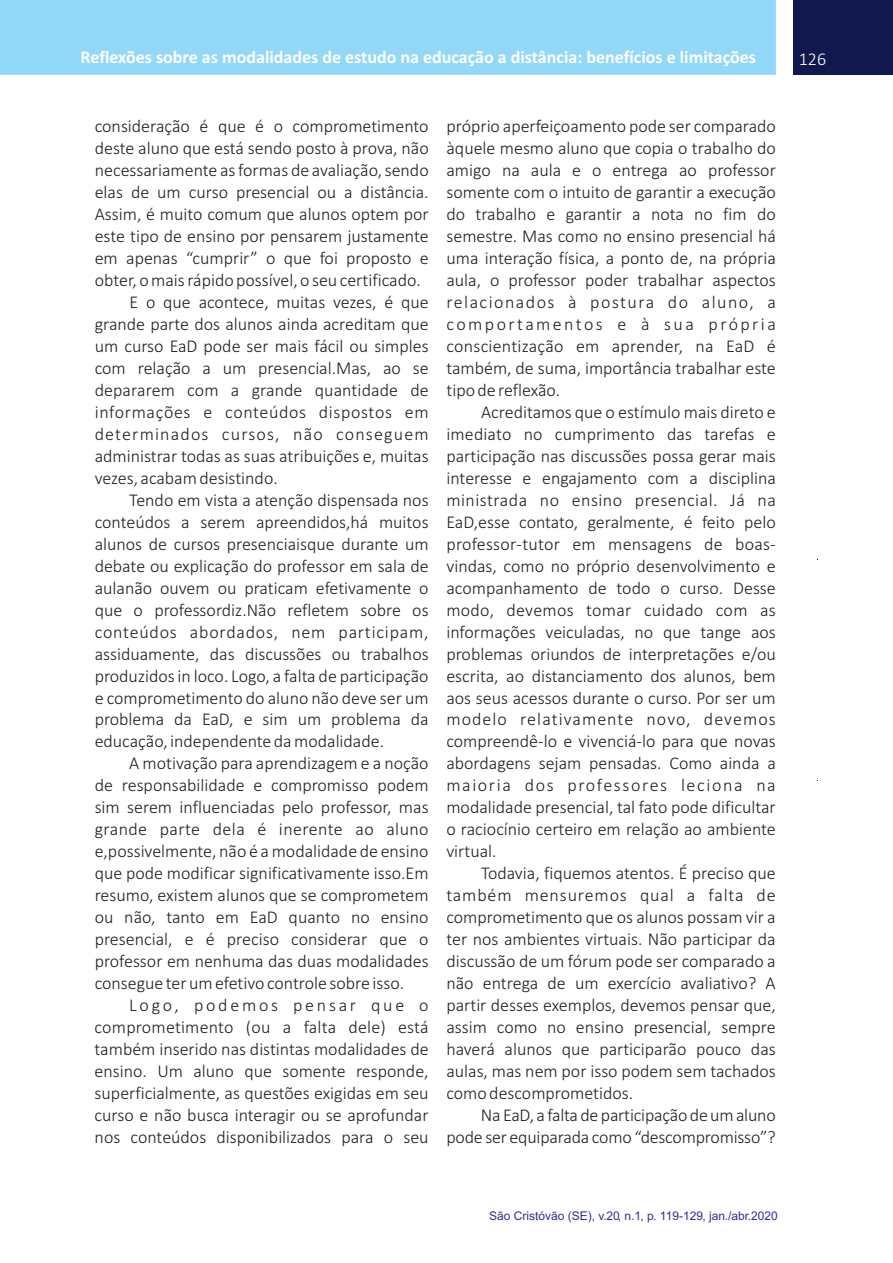
<style>
.page{position:relative;width:893px;height:1263px;background:#fff}
.page>*{position:absolute;margin:0;border:0;box-sizing:border-box;transform-origin:0 0}
.t1{font:300 18px/21.9px "Calibri";color:#231f20;text-align:justify}
.t2{font:700 18px "Calibri";color:#fff}
.t3{font:300 18px "Calibri";letter-spacing:.045em;color:#231f20}
.t4{font:300 18px "Calibri";letter-spacing:.035em;color:#231f20}
.t5{font:300 18px "Calibri";letter-spacing:.065em;color:#231f20}
.t6{font:300 18px "Calibri";letter-spacing:.025em;color:#231f20}
.t7{font:300 18px "Calibri";letter-spacing:.155em;color:#231f20}
.t8{font:300 18px "Calibri";color:#fff}
.t9{font:12px "Arial";color:#2e3092}
</style>
<div class="page">
<div style="left:0;top:0;width:775px;height:74px;background:#93d9f7"></div>
<div style="left:0;top:0;width:776px;height:75px;border:2px solid #93d9f7"></div>
<div style="left:793px;top:0;width:99px;height:75px;background:#11184d"></div>
<p class="t2" style="left:81px;top:49px;width:677px">Reflexões sobre as modalidades de estudo na educação a distância: benefícios e limitações</p>
<p class="t1" style="left:95px;top:117px;width:335px">consideração é que é o comprometimento</p>
<p class="t1" style="left:95px;top:139px;width:335px">deste aluno que está sendo posto à prova, não</p>
<p class="t1" style="left:95px;top:161px;width:335px">necessariamente as formas de avaliação, sendo</p>
<p class="t1" style="left:95px;top:183px;width:335px">elas de um curso presencial ou a distância.</p>
<p class="t1" style="left:95px;top:205px;width:335px">Assim, é muito comum que alunos optem por</p>
<p class="t1" style="left:95px;top:227px;width:335px">este tipo de ensino por pensarem justamente</p>
<p class="t1" style="left:95px;top:249px;width:335px">em apenas “cumprir” o que foi proposto e</p>
<p class="t1" style="left:95px;top:271px;width:328px">obter, o mais rápido possível, o seu certificado.</p>
<p class="t1" style="left:129px;top:292px;width:301px">E o que acontece, muitas vezes, é que</p>
<p class="t1" style="left:95px;top:314px;width:335px">grande parte dos alunos ainda acreditam que</p>
<p class="t1" style="left:95px;top:336px;width:335px">um curso EaD pode ser mais fácil ou simples</p>
<p class="t1" style="left:95px;top:358px;width:335px">com relação a um presencial.Mas, ao se</p>
<p class="t1" style="left:95px;top:380px;width:335px">depararem com a grande quantidade de</p>
<p class="t4" style="left:95px;top:404px;width:335px">informações e conteúdos dispostos em</p>
<p class="t5" style="left:95px;top:426px;width:335px">determinados cursos, não conseguem</p>
<p class="t1" style="left:95px;top:446px;width:335px">administrar todas as suas atribuições e, muitas</p>
<p class="t1" style="left:95px;top:468px;width:185px">vezes, acabam desistindo.</p>
<p class="t1" style="left:129px;top:490px;width:301px">Tendo em vista a atenção dispensada nos</p>
<p class="t1" style="left:95px;top:512px;width:335px">conteúdos a serem apreendidos,há muitos</p>
<p class="t1" style="left:95px;top:534px;width:335px">alunos de cursos presenciaisque durante um</p>
<p class="t1" style="left:95px;top:556px;width:335px">debate ou explicação do professor em sala de</p>
<p class="t1" style="left:95px;top:578px;width:335px">aulanão ouvem ou praticam efetivamente o</p>
<p class="t1" style="left:95px;top:600px;width:335px">que o professordiz.Não refletem sobre os</p>
<p class="t3" style="left:95px;top:624px;width:335px">conteúdos abordados, nem participam,</p>
<p class="t1" style="left:95px;top:644px;width:335px">assiduamente, das discussões ou trabalhos</p>
<p class="t1" style="left:95px;top:666px;width:335px">produzidos in loco. Logo, a falta de participação</p>
<p class="t1" style="left:95px;top:688px;width:335px">e comprometimento do aluno não deve ser um</p>
<p class="t1" style="left:95px;top:710px;width:335px">problema da EaD, e sim um problema da</p>
<p class="t1" style="left:95px;top:732px;width:291px">educação, independente da modalidade.</p>
<p class="t1" style="left:129px;top:754px;width:301px">A motivação para aprendizagem e a noção</p>
<p class="t1" style="left:95px;top:776px;width:335px">de responsabilidade e compromisso podem</p>
<p class="t1" style="left:95px;top:798px;width:335px">sim serem influenciadas pelo professor, mas</p>
<p class="t6" style="left:95px;top:822px;width:335px">grande parte dela é inerente ao aluno</p>
<p class="t1" style="left:95px;top:842px;width:335px">e,possivelmente, não é a modalidade de ensino</p>
<p class="t1" style="left:95px;top:864px;width:335px">que pode modificar significativamente isso.Em</p>
<p class="t1" style="left:95px;top:886px;width:335px">resumo, existem alunos que se comprometem</p>
<p class="t1" style="left:95px;top:908px;width:335px">ou não, tanto em EaD quanto no ensino</p>
<p class="t1" style="left:95px;top:930px;width:335px">presencial, e é preciso considerar que o</p>
<p class="t1" style="left:95px;top:952px;width:335px">professor em nenhuma das duas modalidades</p>
<p class="t1" style="left:95px;top:974px;width:311px">consegue ter um efetivo controle sobre isso.</p>
<p class="t7" style="left:129px;top:998px;width:301px">Logo, podemos pensar que o</p>
<p class="t1" style="left:95px;top:1018px;width:336px">comprometimento (ou a falta dele) está</p>
<p class="t1" style="left:95px;top:1040px;width:335px">também inserido nas distintas modalidades de</p>
<p class="t1" style="left:95px;top:1061px;width:335px">ensino. Um aluno que somente responde,</p>
<p class="t1" style="left:95px;top:1083px;width:335px">superficialmente, as questões exigidas em seu</p>
<p class="t1" style="left:95px;top:1105px;width:335px">curso e não busca interagir ou se aprofundar</p>
<p class="t1" style="left:95px;top:1127px;width:335px">nos conteúdos disponibilizados para o seu</p>
<p class="t1" style="left:446px;top:117px;width:331px">próprio aperfeiçoamento pode ser comparado àquele mesmo aluno que copia o trabalho do amigo na aula e o entrega ao professor somente com o intuito de garantir a execução do trabalho e garantir a nota no fim do semestre. Mas como no ensino presencial há uma interação física, a ponto de, na própria aula, o professor poder trabalhar aspectos relacionados à postura do aluno, a comportamentos e à sua própria conscientização em aprender, na EaD é também, de suma, importância trabalhar este tipo de reflexão.</p>
<p class="t1" style="left:446px;top:402px;width:331px;text-indent:35px">Acreditamos que o estímulo mais direto e imediato no cumprimento das tarefas e participação nas discussões possa gerar mais interesse e engajamento com a disciplina ministrada no ensino presencial. Já na EaD,esse contato, geralmente, é feito pelo professor-tutor em mensagens de boas&shy;vindas, como no próprio desenvolvimento e acompanhamento de todo o curso. Desse modo, devemos tomar cuidado com as informações veiculadas, no que tange aos problemas oriundos de interpretações e/ou escrita, ao distanciamento dos alunos, bem aos seus acessos durante o curso. Por ser um modelo relativamente novo, devemos compreendê-lo e vivenciá-lo para que novas abordagens sejam pensadas. Como ainda a maioria dos professores leciona na modalidade presencial, tal fato pode dificultar o raciocínio certeiro em relação ao ambiente virtual.</p>
<p class="t1" style="left:446px;top:864px;width:331px;text-indent:35px">Todavia, fiquemos atentos. É preciso que também mensuremos qual a falta de comprometimento que os alunos possam vir a ter nos ambientes virtuais. Não participar da discussão de um fórum pode ser comparado a não entrega de um exercício avaliativo? A partir desses exemplos, devemos pensar que, assim como no ensino presencial, sempre haverá alunos que participarão pouco das aulas, mas nem por isso podem sem tachados como descomprometidos.</p>
<p class="t1" style="left:446px;top:1105px;width:331px;text-align:right">Na EaD, a falta de participaçãode umaluno pode ser equiparada como “descompromisso”?</p>
<p class="t8" style="left:799px;top:51px;width:29px">126</p>
<p class="t9" style="left:489px;top:1211px;width:290px">São Cristóvão (SE), v.20, n.1, p. 119-129, jan./abr.2020</p>
</div>
